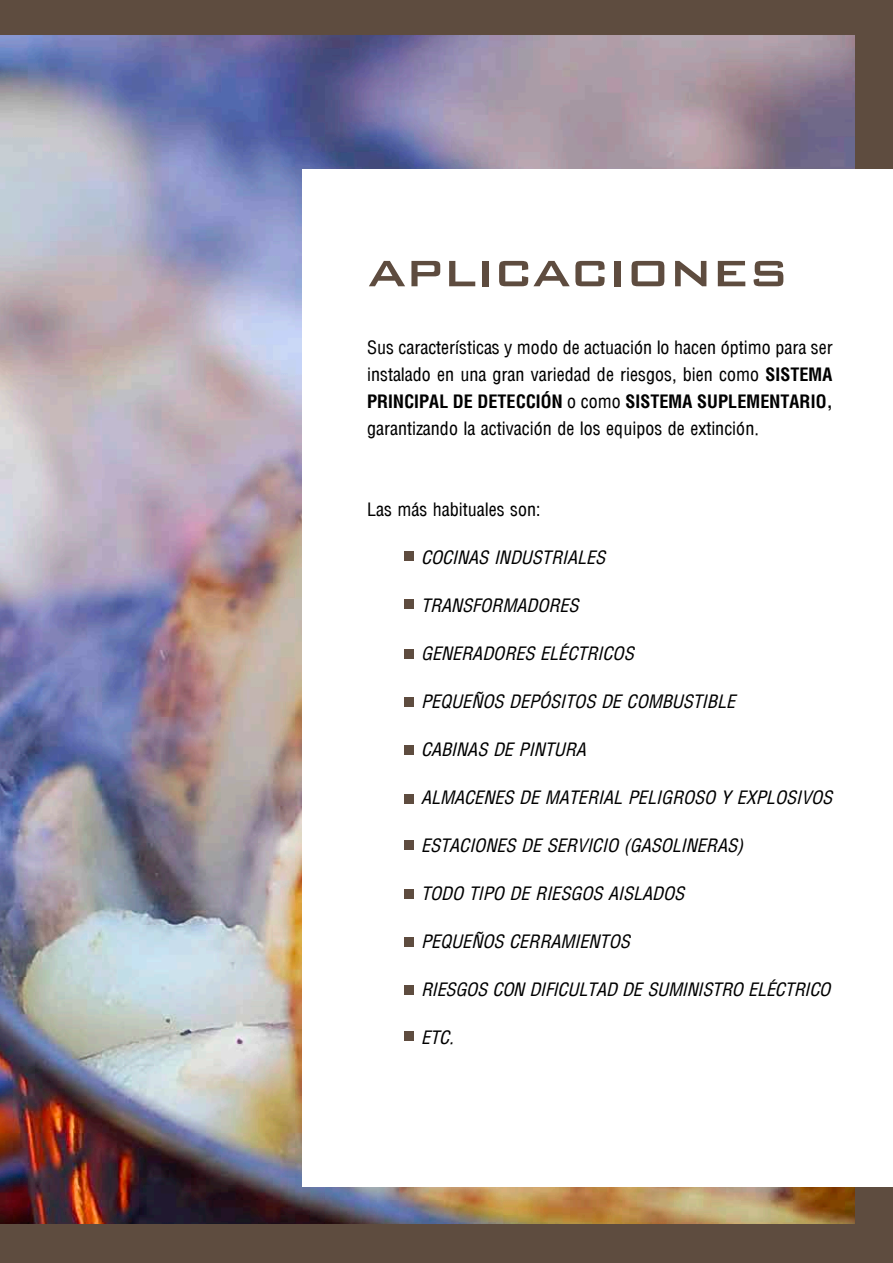
<style>
.page{position:relative;width:893px;height:1263px;background:#fff}
.page>*{position:absolute;margin:0;border:0;box-sizing:border-box;transform-origin:0 0}
.t1{font:500 60px "Bank Gothic BT";color:#5e4c3f}
.t2{font:italic condensed 18px "Arena";color:#000}
.t3{font:18px/27px "Arena Condensed";color:#000}
.t4{font:700 condensed 18px "Arena";color:#000}
.s1{font-family:"Arena";font-weight:700;font-stretch:condensed}
.s2{font-family:"Arena Condensed";font-weight:400;font-stretch:normal}
</style>
<div class="page">
<div style="left:0;top:0;width:893px;height:36px;background:#5e4c3f"></div>
<div style="left:0;top:1224px;width:893px;height:39px;background:#5e4c3f"></div>
<div style="left:855px;top:36px;width:38px;height:1188px;background:#5e4c3f"></div>
<img style="left:0;top:36px;width:855px;height:1188px">
<div style="left:303px;top:169px;width:590px;height:1017px;background:#fff"></div>
<div style="left:404px;top:649px;width:10px;height:10px;background:#5e4c3f"></div>
<div style="left:404px;top:697px;width:10px;height:10px;background:#5e4c3f"></div>
<div style="left:404px;top:746px;width:10px;height:9px;background:#5e4c3f"></div>
<div style="left:404px;top:794px;width:10px;height:10px;background:#5e4c3f"></div>
<div style="left:404px;top:840px;width:10px;height:9px;background:#5e4c3f"></div>
<div style="left:404px;top:889px;width:10px;height:10px;background:#5e4c3f"></div>
<div style="left:404px;top:937px;width:10px;height:10px;background:#5e4c3f"></div>
<div style="left:404px;top:985px;width:10px;height:10px;background:#5e4c3f"></div>
<div style="left:404px;top:552px;width:10px;height:9px;background:#5e4c3f"></div>
<div style="left:404px;top:599px;width:10px;height:9px;background:#5e4c3f"></div>
<div style="left:404px;top:1031px;width:10px;height:10px;background:#5e4c3f"></div>
<h1 class="t1" style="left:367px;top:238px;width:423px">aplicaciones</h1>
<p class="t3" style="left:367px;top:334px;width:467px">Sus características y modo de actuación lo hacen óptimo para ser instalado en una gran variedad de riesgos, bien como <span class="s1">SISTEMA</span></p>
<p class="t4" style="left:367px;top:390px;width:467px">PRINCIPAL DE DETECCIÓN <span class="s2">o como</span> SISTEMA SUPLEMENTARIO,</p>
<p class="t3" style="left:367px;top:415px;width:393px">garantizando la activación de los equipos de extinción.</p>
<p class="t3" style="left:367px;top:496px;width:175px">Las más habituales son:</p>
<p class="t2" style="left:421px;top:547px;width:186px">COCINAS INDUSTRIALES</p>
<p class="t2" style="left:421px;top:595px;width:21px">TRANS</p>
<p class="t2" style="left:472px;top:595px;width:56px">FOR MADORES</p>
<p class="t2" style="left:421px;top:643px;width:214px">GENERADORES ELÉCTRICOS</p>
<p class="t2" style="left:421px;top:691px;width:140px">PEQUEÑOS DEPÓSITOS</p>
<p class="t2" style="left:601px;top:691px;width:81px">DE COMBUSTI</p>
<p class="t2" style="left:707px;top:691px;width:21px">BLE</p>
<p class="t2" style="left:367px;top:739px;width:34px">C</p>
<p class="t2" style="left:431px;top:739px;width:156px">ABINAS DE PINTURA</p>
<p class="t2" style="left:421px;top:787px;width:345px">ALMACENES DE MATERIAL PELIGROSO Y EXPLOSI</p>
<p class="t2" style="left:801px;top:787px;width:22px">VOS</p>
<p class="t2" style="left:367px;top:835px;width:15px">ESTACIONES</p>
<p class="t2" style="left:521px;top:835px;width:75px">DESERVICIO</p>
<p class="t2" style="left:624px;top:835px;width:121px">(GASOLINERAS)</p>
<p class="t2" style="left:421px;top:883px;width:21px">TODO</p>
<p class="t2" style="left:469px;top:883px;width:10px">TIPO</p>
<p class="t2" style="left:510px;top:883px;width:37px">DE RIESGOS</p>
<p class="t2" style="left:608px;top:883px;width:11px">AISLADOS</p>
<p class="t2" style="left:421px;top:931px;width:22px">PEQUEÑOS</p>
<p class="t2" style="left:509px;top:931px;width:11px">CERRA</p>
<p class="t2" style="left:560px;top:931px;width:25px">MIENTOS</p>
<p class="t2" style="left:421px;top:979px;width:411px">RIESGOS CON DIFICULTAD DE SUMINISTRO ELÉCTRICO</p>
<p class="t2" style="left:421px;top:1027px;width:34px">ETC.</p>
</div>
